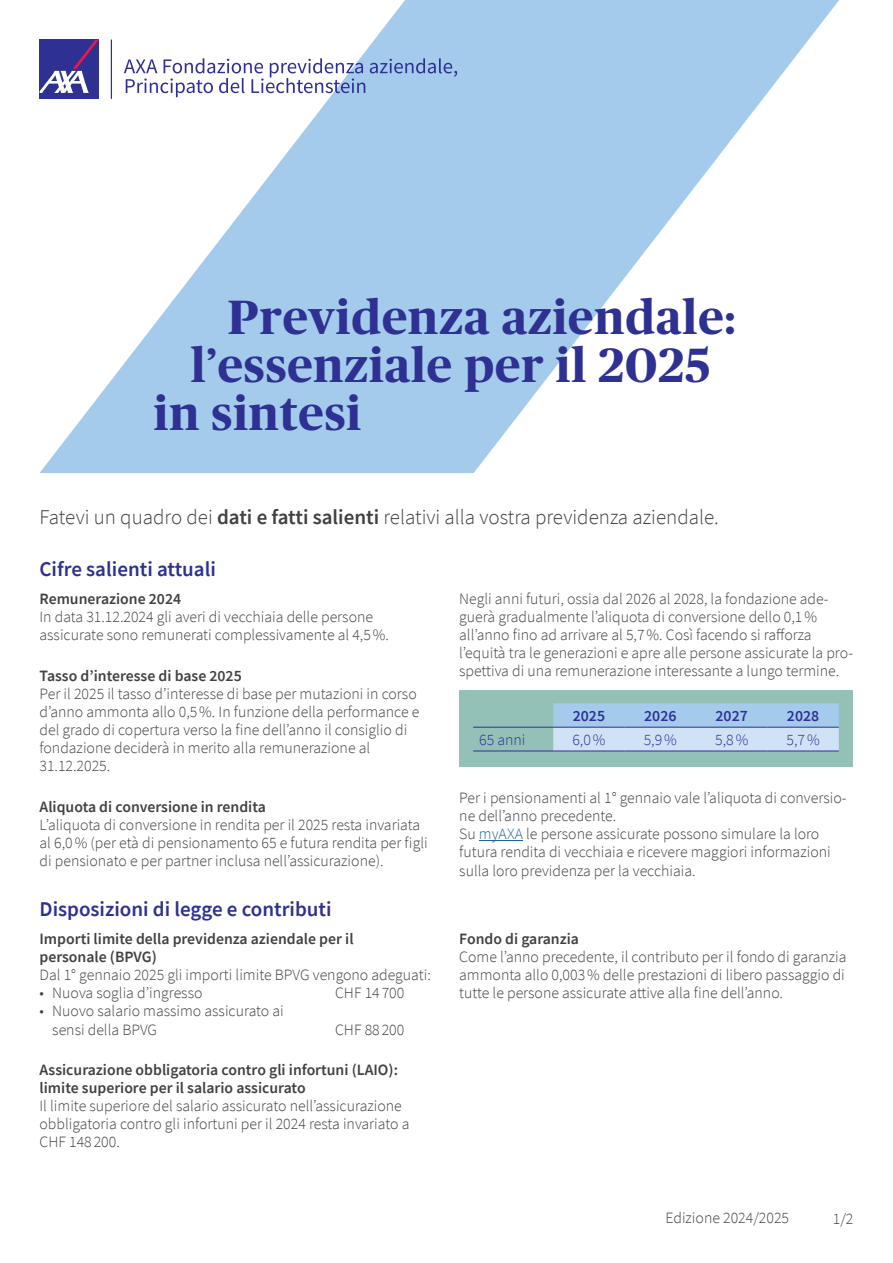
<style>
.page{position:relative;width:893px;height:1263px;background:#fff}
.page>*{position:absolute;margin:0;border:0;box-sizing:border-box;transform-origin:0 0}
.t1{font:700 48px "Publico Headline";letter-spacing:.02em;color:#2e3092}
.t2{font:300 21px "Source Sans Pro";color:#414042}
.t3{font:600 21px "Source Sans Pro";color:#2e3092}
.t4{font:300 15.75px/18.1px "Source Sans Pro";color:#414042}
.t5{font:600 15.75px/18.1px "Source Sans Pro";color:#414042}
.t6{font:300 15.75px "Source Sans Pro";color:#2e3092}
.t7{font:600 15.75px "Source Sans Pro";color:#2e3092}
.s1{font-weight:600}
.s2{color:#215e9e}
</style>
<div class="page">
<svg style="left:39px;top:0;width:800px;height:473px;fill:#a5cbec"></svg>
<div style="left:40px;top:40px;width:59px;height:59px;background:#2e3092"></div>
<svg style="left:40px;top:40px;width:59px;height:53px"></svg>
<svg style="left:111px;top:40px;width:1px;height:59px"></svg>
<svg style="left:124px;top:58px;width:333px;height:39px"></svg>
<hr style="left:479px;top:840px;width:44px;height:1px;background:#215e9e">
<div style="left:459px;top:690px;width:394px;height:77px;background:#94c1b7"></div>
<svg style="left:553px;top:703px;width:286px;height:48px;background:#b7d3ee"></svg>
<hr style="left:473px;top:727px;width:80px;height:1px;background:#2e3092">
<hr style="left:553px;top:727px;width:72px;height:1px;background:#2e3092">
<hr style="left:625px;top:727px;width:71px;height:1px;background:#2e3092">
<hr style="left:696px;top:727px;width:71px;height:1px;background:#2e3092">
<hr style="left:767px;top:727px;width:72px;height:1px;background:#2e3092">
<hr style="left:473px;top:751px;width:80px;height:1px;background:#2e3092">
<hr style="left:553px;top:751px;width:72px;height:1px;background:#2e3092">
<hr style="left:625px;top:751px;width:71px;height:1px;background:#2e3092">
<hr style="left:696px;top:751px;width:71px;height:1px;background:#2e3092">
<hr style="left:767px;top:751px;width:72px;height:1px;background:#2e3092">
<h1 class="t1" style="left:228px;top:282px;width:509px">Previdenza aziendale:</h1>
<h1 class="t1" style="left:191px;top:330px;width:521px">l’essenziale per il 2025</h1>
<h1 class="t1" style="left:154px;top:378px;width:209px">in sintesi</h1>
<h2 class="t2" style="left:40px;top:504px;width:681px">Fatevi un quadro dei <span class="s1">dati e fatti salienti</span> relativi alla vostra previdenza aziendale.</h2>
<h2 class="t3" style="left:40px;top:555px;width:178px">Cifre salienti attuali</h2>
<p class="t5" style="left:40px;top:589px;width:143px">Remunerazione 2024</p>
<p class="t4" style="left:40px;top:608px;width:351px">In data 31.12.2024 gli averi di vecchiaia delle persone assicurate sono remunerati complessivamente al 4,5%.</p>
<p class="t5" style="left:40px;top:666px;width:204px">Tasso d’interesse di base 2025</p>
<p class="t4" style="left:40px;top:684px;width:381px">Per il 2025 il tasso d’interesse di base per mutazioni in corso d’anno ammonta allo 0,5%. In funzione della performance e del grado di copertura verso la fine dell’anno il consiglio di fondazione deciderà in merito alla remunerazione al 31.12.2025.</p>
<p class="t5" style="left:40px;top:797px;width:228px">Aliquota di conversione in rendita</p>
<p class="t4" style="left:40px;top:815px;width:390px">L’aliquota di conversione in rendita per il 2025 resta invariata al 6,0% (per età di pensionamento 65 e futura rendita per figli di pensionato e per partner inclusa nell’assicurazione).</p>
<h2 class="t3" style="left:40px;top:895px;width:294px">Disposizioni di legge e contributi</h2>
<p class="t5" style="left:40px;top:929px;width:316px">Importi limite della previdenza aziendale per il personale (BPVG)</p>
<p class="t4" style="left:40px;top:966px;width:393px">Dal 1° gennaio 2025 gli importi limite BPVG vengono adeguati:</p>
<p class="t4" style="left:40px;top:984px;width:164px">• Nuova soglia d’ingresso</p>
<p class="t4" style="left:335px;top:984px;width:71px">CHF 14 700</p>
<p class="t4" style="left:52px;top:1002px;width:233px;text-indent:-13px">• Nuovo salario massimo assicurato ai sensi della BPVG</p>
<p class="t4" style="left:335px;top:1020px;width:71px">CHF 88 200</p>
<p class="t5" style="left:40px;top:1060px;width:360px">Assicurazione obbligatoria contro gli infortuni (LAIO): limite superiore per il salario assicurato</p>
<p class="t4" style="left:40px;top:1097px;width:371px">Il limite superiore del salario assicurato nell’assicurazione obbligatoria contro gli infortuni per il 2024 resta invariato a<br>CHF 148 200.</p>
<p class="t4" style="left:459px;top:589px;width:395px">Negli anni futuri, ossia dal 2026 al 2028, la fondazione ade&shy;guerà gradualmente l’aliquota di conversione dello 0,1% all’anno fino ad arrivare al 5,7%. Così facendo si rafforza l’equità tra le generazioni e apre alle persone assicurate la pro&shy;spettiva di una remunerazione interessante a lungo termine.</p>
<p class="t7" style="left:573px;top:706px;width:34px">2025</p>
<p class="t7" style="left:644px;top:706px;width:34px">2026</p>
<p class="t7" style="left:716px;top:706px;width:34px">2027</p>
<p class="t7" style="left:787px;top:706px;width:34px">2028</p>
<p class="t6" style="left:479px;top:730px;width:48px">65 anni</p>
<p class="t6" style="left:572px;top:730px;width:35px">6,0%</p>
<p class="t6" style="left:644px;top:730px;width:35px">5,9%</p>
<p class="t6" style="left:715px;top:730px;width:35px">5,8%</p>
<p class="t6" style="left:786px;top:730px;width:35px">5,7%</p>
<p class="t4" style="left:459px;top:789px;width:389px">Per i pensionamenti al 1° gennaio vale l’aliquota di conversio&shy;ne dell’anno precedente.<br>Su <span class="s2">myAXA</span> le persone assicurate possono simulare la loro futura rendita di vecchiaia e ricevere maggiori informazioni sulla loro previdenza per la vecchiaia.</p>
<p class="t5" style="left:459px;top:929px;width:121px">Fondo di garanzia</p>
<p class="t4" style="left:459px;top:948px;width:389px;text-align:justify">Come l’anno precedente, il contributo per il fondo di garanzia ammonta allo 0,003% delle prestazioni di libero passaggio di tutte le persone assicurate attive alla fine dell’anno.</p>
<p class="t4" style="left:665px;top:1209px;width:125px">Edizione 2024/2025</p>
<p class="t4" style="left:833px;top:1209px;width:22px">1/2</p>
</div>
